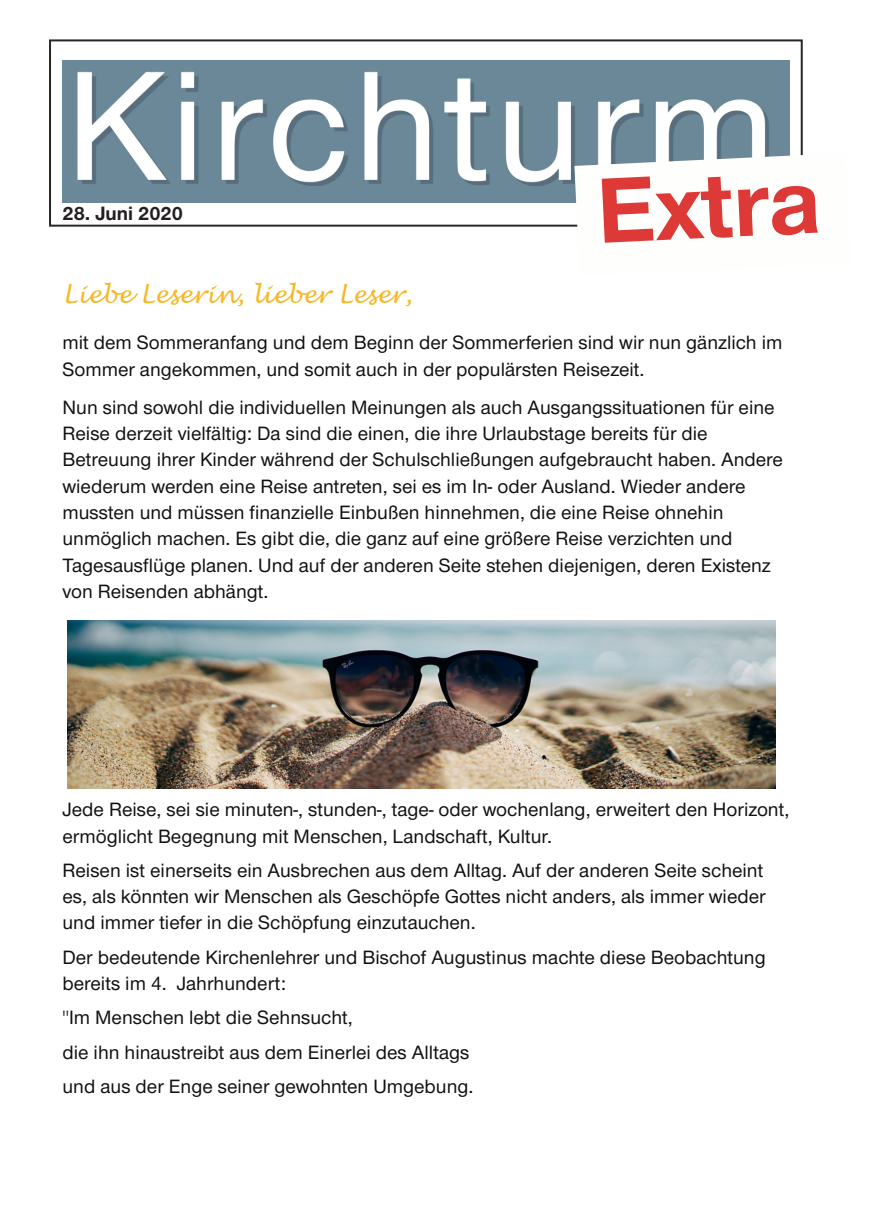
<style>
.page{position:relative;width:874px;height:1225px;background:#fff}
.page>*{position:absolute;margin:0;border:0;box-sizing:border-box;transform-origin:0 0}
.t1{font:700 96px "Nordelbica";color:#dd3a37}
.t2{font:italic 24px "Lucida Handwriting";color:#f7b725}
.t3{font:500 20px/26.2px "Nordelbica";color:#121112}
.t4{font:700 20px "Nordelbica";color:#231f20}
</style>
<div class="page">
<img style="left:62px;top:60px;width:726px;height:142px">
<div style="left:49px;top:39px;width:753px;height:188px;border:2px solid #282626"></div>
<svg style="left:574px;top:153px;width:229px;height:74px"></svg>
<img style="left:67px;top:620px;width:707px;height:169px">
<p class="t4" style="left:62px;top:206px;width:122px">28. Juni 2020</p>
<h1 class="t1" style="left:595px;top:179px;width:223px;rotate:-3deg">Extra</h1>
<p class="t2" style="left:62px;top:282px;width:351px">Liebe Leserin, lieber Leser,</p>
<p class="t3" style="left:62px;top:332px;width:721px">mit dem Sommeranfang und dem Beginn der Sommerferien sind wir nun gänzlich im<br>Sommer angekommen, und somit auch in der populärsten Reisezeit.</p>
<p class="t3" style="left:62px;top:396px;width:721px">Nun sind sowohl die individuellen Meinungen als auch Ausgangssituationen für eine Reise derzeit vielfältig: Da sind die einen, die ihre Urlaubstage bereits für die Betreuung ihrer Kinder während der Schulschließungen aufgebraucht haben. Andere wiederum werden eine Reise antreten, sei es im In- oder Ausland. Wieder andere mussten und müssen finanzielle Einbußen hinnehmen, die eine Reise ohnehin unmöglich machen. Es gibt die, die ganz auf eine größere Reise verzichten und Tagesausflüge planen. Und auf der anderen Seite stehen diejenigen, deren Existenz von Reisenden abhängt.</p>
<p class="t3" style="left:62px;top:799px;width:728px">Jede Reise, sei sie minuten-, stunden-, tage- oder wochenlang, erweitert den Horizont, ermöglicht Begegnung mit Menschen, Landschaft, Kultur.</p>
<p class="t3" style="left:62px;top:859px;width:704px;text-align:justify">Reisen ist einerseits ein Ausbrechen aus dem Alltag. Auf der anderen Seite scheint es, als könnten wir Menschen als Geschöpfe Gottes nicht anders, als immer wieder und immer tiefer in die Schöpfung einzutauchen.</p>
<p class="t3" style="left:62px;top:946px;width:704px">Der bedeutende Kirchenlehrer und Bischof Augustinus machte diese Beobachtung bereits im 4. Jahrhundert:</p>
<p class="t3" style="left:62px;top:1003px;width:412px;line-height:34.2px">"Im Menschen lebt die Sehnsucht,<br>die ihn hinaustreibt aus dem Einerlei des Alltags und aus der Enge seiner gewohnten Umgebung.</p>
</div>
